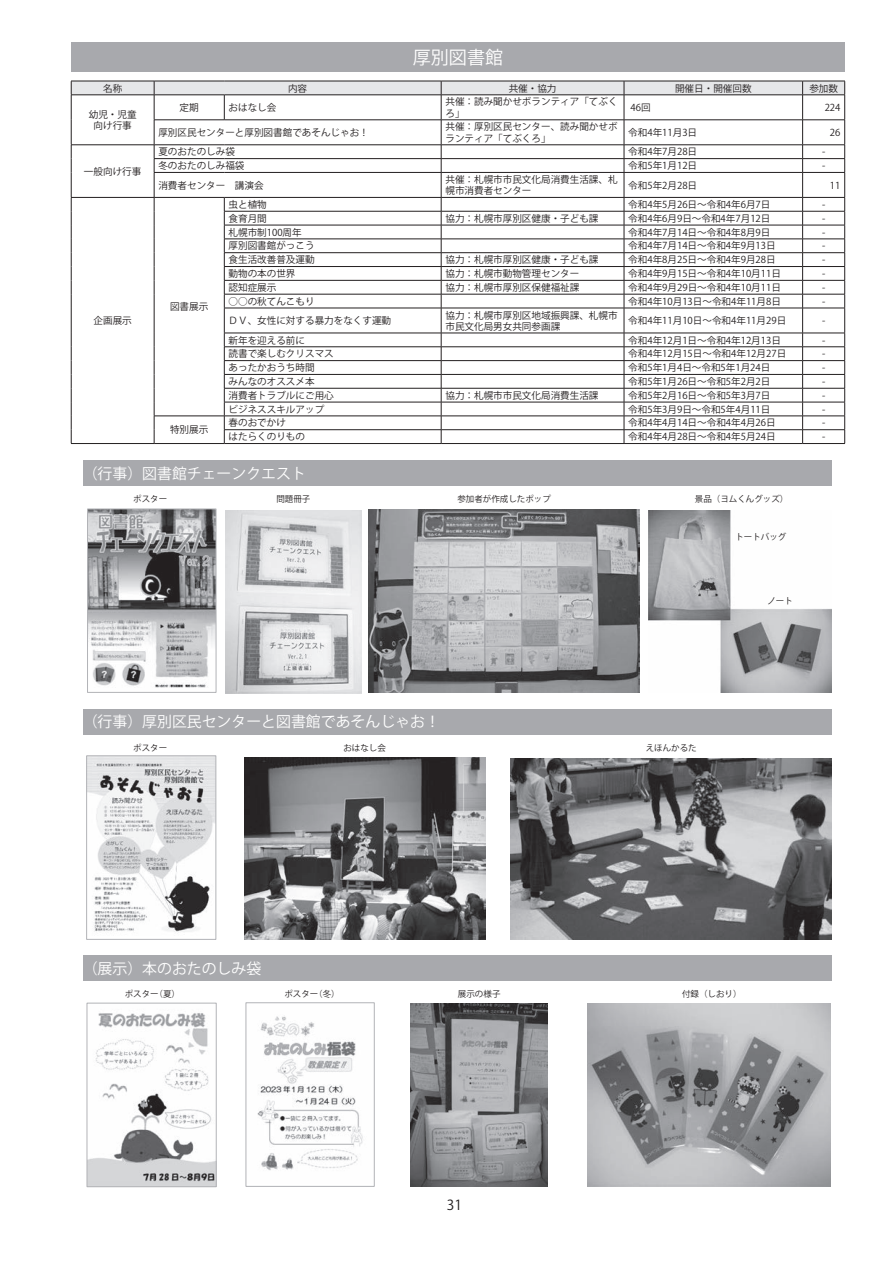
<style>
.page{position:relative;width:893px;height:1263px;background:#fff}
.page>*{position:absolute;margin:0;border:0;box-sizing:border-box;transform-origin:0 0}
.t1{font:18px "Koz Go Pro";color:#fff}
.t2{font:14.85px "Koz Go Pro";color:#fff}
.t3{font:13.8px "Koz Go Pro";color:#231f20}
.t4{font:9.6px/11.1px "Koz Go Pro";color:#231f20}
.t5{font:8.55px "Koz Go Pro";color:#231f20}
</style>
<div class="page">
<img style="left:649px;top:510px;width:182px;height:182px">
<img style="left:89px;top:511px;width:125px;height:177px">
<div style="left:87px;top:509px;width:129px;height:184px;border:1px solid #b2b3b7"></div>
<img style="left:369px;top:510px;width:270px;height:183px">
<img style="left:225px;top:510px;width:137px;height:183px">
<img style="left:88px;top:757px;width:126px;height:175px">
<div style="left:86px;top:755px;width:130px;height:185px;border:1px solid #b2b3b7"></div>
<img style="left:244px;top:758px;width:241px;height:181px">
<img style="left:511px;top:758px;width:320px;height:181px">
<img style="left:89px;top:1013px;width:126px;height:172px">
<div style="left:87px;top:1003px;width:130px;height:184px;border:1px solid #b2b3b7"></div>
<img style="left:257px;top:1016px;width:106px;height:155px">
<div style="left:246px;top:1002px;width:129px;height:185px;border:1px solid #b2b3b7"></div>
<img style="left:411px;top:1004px;width:136px;height:182px">
<img style="left:588px;top:1003px;width:243px;height:183px">
<svg style="left:71px;top:81px;width:774px;height:362px"></svg>
<hr style="left:71px;top:443px;width:83px;height:1px;background:#231f20">
<hr style="left:154px;top:443px;width:70px;height:1px;background:#231f20">
<hr style="left:224px;top:443px;width:217px;height:1px;background:#231f20">
<hr style="left:441px;top:443px;width:183px;height:1px;background:#231f20">
<hr style="left:624px;top:443px;width:179px;height:1px;background:#231f20">
<hr style="left:803px;top:443px;width:42px;height:1px;background:#231f20">
<div style="left:71px;top:43px;width:774px;height:29px;background:#a8a9ad"></div>
<div style="left:84px;top:460px;width:748px;height:26px;background:#a8a9ad"></div>
<div style="left:84px;top:709px;width:748px;height:25px;background:#a8a9ad"></div>
<div style="left:84px;top:955px;width:748px;height:26px;background:#a8a9ad"></div>
<h1 class="t1" style="left:413px;top:46px;width:92px">厚別図書館</h1>
<p class="t4" style="left:103px;top:83px;width:21px">名称</p>
<p class="t4" style="left:288px;top:83px;width:21px">内容</p>
<p class="t4" style="left:509px;top:83px;width:49px">共催・協力</p>
<p class="t4" style="left:675px;top:83px;width:78px">開催日・開催回数</p>
<p class="t4" style="left:809px;top:83px;width:30px">参加数</p>
<p class="t4" style="left:89px;top:109px;width:49px;text-align:center">幼児・児童向け行事</p>
<p class="t4" style="left:180px;top:102px;width:21px">定期</p>
<p class="t4" style="left:229px;top:102px;width:49px">おはなし会</p>
<p class="t4" style="left:445px;top:97px;width:174px">共催：読み聞かせボランティア「てぶくろ」</p>
<p class="t4" style="left:630px;top:102px;width:22px">46回</p>
<p class="t4" style="left:825px;top:102px;width:17px">224</p>
<p class="t4" style="left:158px;top:127px;width:212px">厚別区民センターと厚別図書館であそんじゃお！</p>
<p class="t4" style="left:445px;top:122px;width:174px">共催：厚別区民センター、読み聞かせボランティア「てぶくろ」</p>
<p class="t4" style="left:628px;top:127px;width:70px">令和4年11月3日</p>
<p class="t4" style="left:830px;top:127px;width:12px">26</p>
<p class="t4" style="left:84px;top:166px;width:59px">一般向け行事</p>
<p class="t4" style="left:94px;top:315px;width:40px">企画展示</p>
<p class="t4" style="left:158px;top:147px;width:78px">夏のおたのしみ袋</p>
<p class="t4" style="left:628px;top:147px;width:70px">令和4年7月28日</p>
<p class="t4" style="left:822px;top:147px;width:5px">-</p>
<p class="t4" style="left:158px;top:160px;width:88px">冬のおたのしみ福袋</p>
<p class="t4" style="left:628px;top:160px;width:70px">令和5年1月12日</p>
<p class="t4" style="left:822px;top:160px;width:5px">-</p>
<p class="t4" style="left:158px;top:180px;width:107px">消費者センター　講演会</p>
<p class="t4" style="left:445px;top:174px;width:174px">共催：札幌市市民文化局消費生活課、札幌市消費者センター</p>
<p class="t4" style="left:628px;top:180px;width:70px">令和5年2月28日</p>
<p class="t4" style="left:830px;top:180px;width:12px">11</p>
<p class="t4" style="left:170px;top:301px;width:40px">図書展示</p>
<p class="t4" style="left:170px;top:424px;width:40px">特別展示</p>
<p class="t4" style="left:229px;top:199px;width:40px">虫と植物</p>
<p class="t4" style="left:628px;top:199px;width:144px">令和4年5月26日～令和4年6月7日</p>
<p class="t4" style="left:822px;top:199px;width:5px">-</p>
<p class="t4" style="left:229px;top:213px;width:40px">食育月間</p>
<p class="t4" style="left:445px;top:213px;width:155px">協力：札幌市厚別区健康・子ども課</p>
<p class="t4" style="left:628px;top:213px;width:144px">令和4年6月9日～令和4年7月12日</p>
<p class="t4" style="left:822px;top:213px;width:5px">-</p>
<p class="t4" style="left:229px;top:227px;width:75px">札幌市制100周年</p>
<p class="t4" style="left:628px;top:227px;width:144px">令和4年7月14日～令和4年8月9日</p>
<p class="t4" style="left:822px;top:227px;width:5px">-</p>
<p class="t4" style="left:229px;top:241px;width:88px">厚別図書館がっこう</p>
<p class="t4" style="left:628px;top:241px;width:149px">令和4年7月14日～令和4年9月13日</p>
<p class="t4" style="left:822px;top:241px;width:5px">-</p>
<p class="t4" style="left:229px;top:254px;width:88px">食生活改善普及運動</p>
<p class="t4" style="left:445px;top:254px;width:155px">協力：札幌市厚別区健康・子ども課</p>
<p class="t4" style="left:628px;top:254px;width:149px">令和4年8月25日～令和4年9月28日</p>
<p class="t4" style="left:822px;top:254px;width:5px">-</p>
<p class="t4" style="left:229px;top:268px;width:68px">動物の本の世界</p>
<p class="t4" style="left:445px;top:268px;width:135px">協力：札幌市動物管理センター</p>
<p class="t4" style="left:628px;top:268px;width:154px">令和4年9月15日～令和4年10月11日</p>
<p class="t4" style="left:822px;top:268px;width:5px">-</p>
<p class="t4" style="left:229px;top:282px;width:49px">認知症展示</p>
<p class="t4" style="left:445px;top:282px;width:135px">協力：札幌市厚別区保健福祉課</p>
<p class="t4" style="left:628px;top:282px;width:154px">令和4年9月29日～令和4年10月11日</p>
<p class="t4" style="left:822px;top:282px;width:5px">-</p>
<p class="t4" style="left:229px;top:296px;width:88px">○○の秋てんこもり</p>
<p class="t4" style="left:628px;top:296px;width:154px">令和4年10月13日～令和4年11月8日</p>
<p class="t4" style="left:822px;top:296px;width:5px">-</p>
<p class="t4" style="left:229px;top:315px;width:164px">ＤＶ、女性に対する暴力をなくす運動</p>
<p class="t4" style="left:445px;top:310px;width:174px">協力：札幌市厚別区地域振興課、札幌市市民文化局男女共同参画課</p>
<p class="t4" style="left:628px;top:315px;width:159px">令和4年11月10日～令和4年11月29日</p>
<p class="t4" style="left:822px;top:315px;width:5px">-</p>
<p class="t4" style="left:229px;top:335px;width:78px">新年を迎える前に</p>
<p class="t4" style="left:628px;top:335px;width:154px">令和4年12月1日～令和4年12月13日</p>
<p class="t4" style="left:822px;top:335px;width:5px">-</p>
<p class="t4" style="left:229px;top:349px;width:107px">読書で楽しむクリスマス</p>
<p class="t4" style="left:628px;top:349px;width:159px">令和4年12月15日～令和4年12月27日</p>
<p class="t4" style="left:822px;top:349px;width:5px">-</p>
<p class="t4" style="left:229px;top:362px;width:88px">あったかおうち時間</p>
<p class="t4" style="left:628px;top:362px;width:144px">令和5年1月4日～令和5年1月24日</p>
<p class="t4" style="left:822px;top:362px;width:5px">-</p>
<p class="t4" style="left:229px;top:376px;width:88px">みんなのオススメ本</p>
<p class="t4" style="left:628px;top:376px;width:144px">令和5年1月26日～令和5年2月2日</p>
<p class="t4" style="left:822px;top:376px;width:5px">-</p>
<p class="t4" style="left:229px;top:390px;width:107px">消費者トラブルにご用心</p>
<p class="t4" style="left:445px;top:390px;width:155px">協力：札幌市市民文化局消費生活課</p>
<p class="t4" style="left:628px;top:390px;width:144px">令和5年2月16日～令和5年3月7日</p>
<p class="t4" style="left:822px;top:390px;width:5px">-</p>
<p class="t4" style="left:229px;top:404px;width:97px">ビジネススキルアップ</p>
<p class="t4" style="left:628px;top:404px;width:144px">令和5年3月9日～令和5年4月11日</p>
<p class="t4" style="left:822px;top:404px;width:5px">-</p>
<p class="t4" style="left:229px;top:418px;width:59px">春のおでかけ</p>
<p class="t4" style="left:628px;top:418px;width:149px">令和4年4月14日～令和4年4月26日</p>
<p class="t4" style="left:822px;top:418px;width:5px">-</p>
<p class="t4" style="left:229px;top:431px;width:78px">はたらくのりもの</p>
<p class="t4" style="left:628px;top:431px;width:149px">令和4年4月28日～令和4年5月24日</p>
<p class="t4" style="left:822px;top:431px;width:5px">-</p>
<h2 class="t2" style="left:83px;top:464px;width:225px">（行事）図書館チェーンクエスト</h2>
<p class="t5" style="left:133px;top:493px;width:36px">ポスター</p>
<p class="t5" style="left:276px;top:493px;width:36px">問題冊子</p>
<p class="t5" style="left:457px;top:493px;width:95px">参加者が作成したポップ</p>
<p class="t5" style="left:695px;top:493px;width:95px">景品（ヨムくんグッズ）</p>
<p class="t5" style="left:735px;top:531px;width:53px">トートバッグ</p>
<p class="t5" style="left:767px;top:595px;width:27px">ノート</p>
<h2 class="t2" style="left:83px;top:712px;width:359px">（行事）厚別区民センターと図書館であそんじゃお！</h2>
<p class="t5" style="left:133px;top:742px;width:36px">ポスター</p>
<p class="t5" style="left:343px;top:742px;width:44px">おはなし会</p>
<p class="t5" style="left:646px;top:742px;width:53px">えほんかるた</p>
<h2 class="t2" style="left:83px;top:958px;width:180px">（展示）本のおたのしみ袋</h2>
<p class="t5" style="left:125px;top:988px;width:57px">ポスター（夏）</p>
<p class="t5" style="left:284px;top:988px;width:57px">ポスター（冬）</p>
<p class="t5" style="left:458px;top:988px;width:44px">展示の様子</p>
<p class="t5" style="left:682px;top:988px;width:61px">付録（しおり）</p>
<h3 class="t3" style="left:447px;top:1196px;width:17px">31</h3>
</div>
